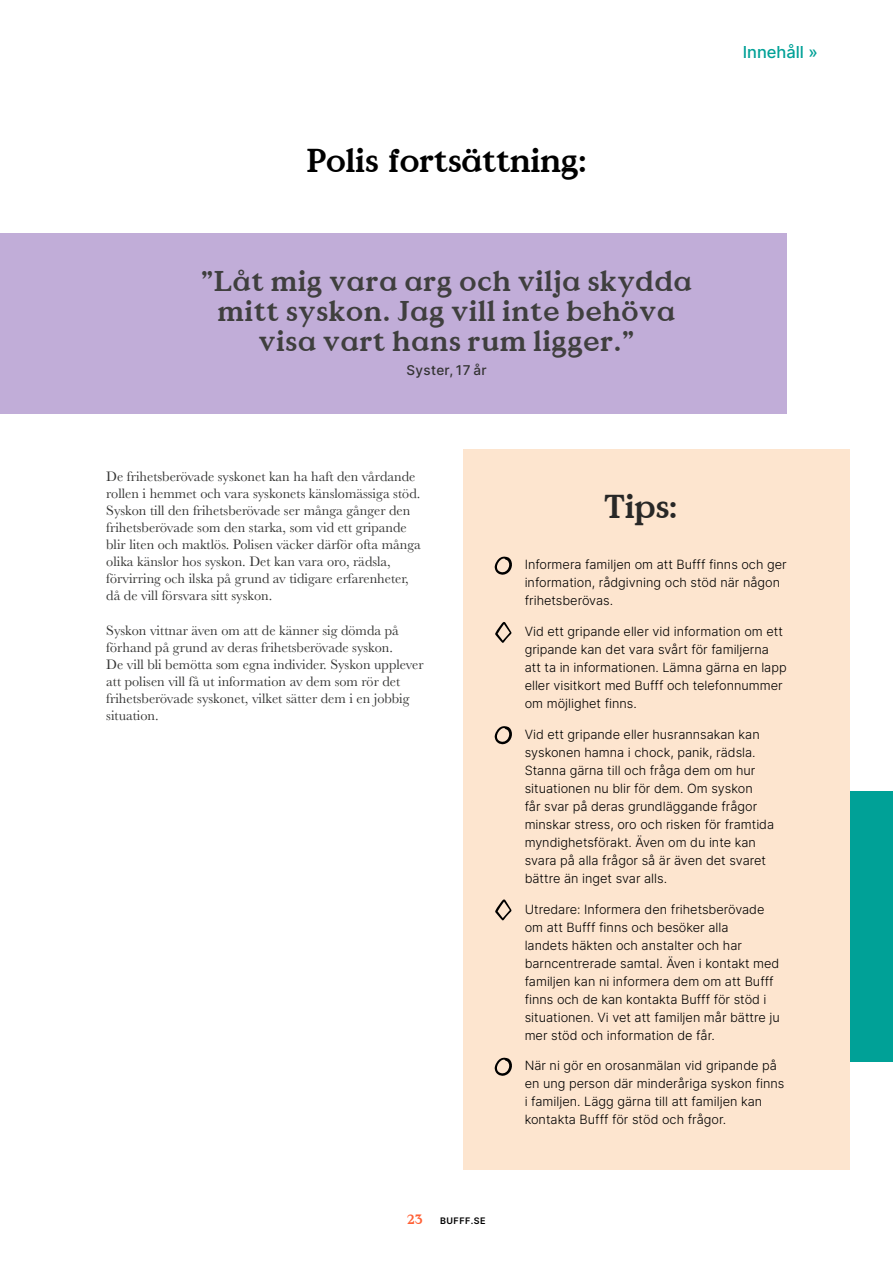
<style>
.page{position:relative;width:893px;height:1263px;background:#fff}
.page>*{position:absolute;margin:0;border:0;box-sizing:border-box;transform-origin:0 0}
.t1{font:33px "Value Serif";color:#000}
.t2{font:33px "Value Serif";color:#282827}
.t3{font:28.5px/30px "Value Serif";letter-spacing:.03em;color:#3f3f3e;text-align:center}
.t4{font:16.5px "Inter";color:#00a197}
.t5{font:14.25px/17.1px "Baskerville";color:#333332}
.t6{font:13.5px "Inter";letter-spacing:.025em;color:#333332}
.t7{font:13.5px "Value Serif";color:#ff6035}
.t8{font:300 12.75px/18px "Inter";color:#000}
.t9{font:9px "Inter";letter-spacing:.06em;color:#000}
</style>
<div class="page">
<div style="left:818px;top:792px;width:75px;height:270px;background:#00a197"></div>
<div style="left:463px;top:450px;width:387px;height:720px;background:#fde5cf"></div>
<div style="left:0;top:234px;width:787px;height:180px;background:#c1add8"></div>
<svg style="left:495px;top:557px;width:17px;height:18px"></svg>
<svg style="left:495px;top:622px;width:17px;height:21px"></svg>
<svg style="left:495px;top:726px;width:17px;height:19px"></svg>
<svg style="left:495px;top:899px;width:17px;height:21px"></svg>
<svg style="left:495px;top:1058px;width:17px;height:18px"></svg>
<h1 class="t1" style="left:307px;top:140px;width:281px">Polis fortsättning:</h1>
<h2 class="t3" style="left:201px;top:266px;width:492px">”Låt mig vara arg och vilja skydda mitt syskon. Jag vill inte behöva visa vart hans rum ligger.”</h2>
<p class="t6" style="left:406px;top:360px;width:82px">Syster, 17 år</p>
<p class="t4" style="left:743px;top:40px;width:77px">Innehåll »</p>
<p class="t5" style="left:106px;top:468px;width:316px">De frihetsberövade syskonet kan ha haft den vårdande rollen i hemmet och vara syskonets känslomässiga stöd.<br>Syskon till den frihetsberövade ser många gånger den frihetsberövade som den starka, som vid ett gripande blir liten och maktlös. Polisen väcker därför ofta många olika känslor hos syskon. Det kan vara oro, rädsla, förvirring och ilska på grund av tidigare erfarenheter, då de vill försvara sitt syskon.</p>
<p class="t5" style="left:106px;top:622px;width:319px">Syskon vittnar även om att de känner sig dömda på förhand på grund av deras frihetsberövade syskon.<br>De vill bli bemötta som egna individer. Syskon upplever att polisen vill få ut information av dem som rör det frihetsberövade syskonet, vilket sätter dem i en jobbig situation.</p>
<p class="t7" style="left:407px;top:1211px;width:17px">23</p>
<p class="t9" style="left:440px;top:1214px;width:47px">BUFFF.SE</p>
<h1 class="t2" style="left:604px;top:486px;width:74px">Tips:</h1>
<p class="t8" style="left:525px;top:555px;width:263px">Informera familjen om att Bufff finns och ger information, rådgivning och stöd när någon frihetsberövas.</p>
<p class="t8" style="left:525px;top:622px;width:263px">Vid ett gripande eller vid information om ett gripande kan det vara svårt för familjerna att ta in informationen. Lämna gärna en lapp eller visitkort med Bufff och telefonnummer om möjlighet finns.</p>
<p class="t8" style="left:525px;top:725px;width:251px">Vid ett gripande eller husrannsakan kan syskonen hamna i chock, panik, rädsla.<br>Stanna gärna till och fråga dem om hur situationen nu blir för dem. Om syskon<br>får svar på deras grundläggande frågor minskar stress, oro och risken för framtida myndighetsförakt. Även om du inte kan svara på alla frågor så är även det svaret bättre än inget svar alls.</p>
<p class="t8" style="left:525px;top:900px;width:257px">Utredare: Informera den frihetsberövade om att Bufff finns och besöker alla<br>landets häkten och anstalter och har barncentrerade samtal. Även i kontakt med familjen kan ni informera dem om att Bufff finns och de kan kontakta Bufff för stöd i situationen. Vi vet att familjen mår bättre ju mer stöd och information de får.</p>
<p class="t8" style="left:525px;top:1056px;width:261px">När ni gör en orosanmälan vid gripande på en ung person där minderåriga syskon finns i familjen. Lägg gärna till att familjen kan kontakta Bufff för stöd och frågor.</p>
</div>
